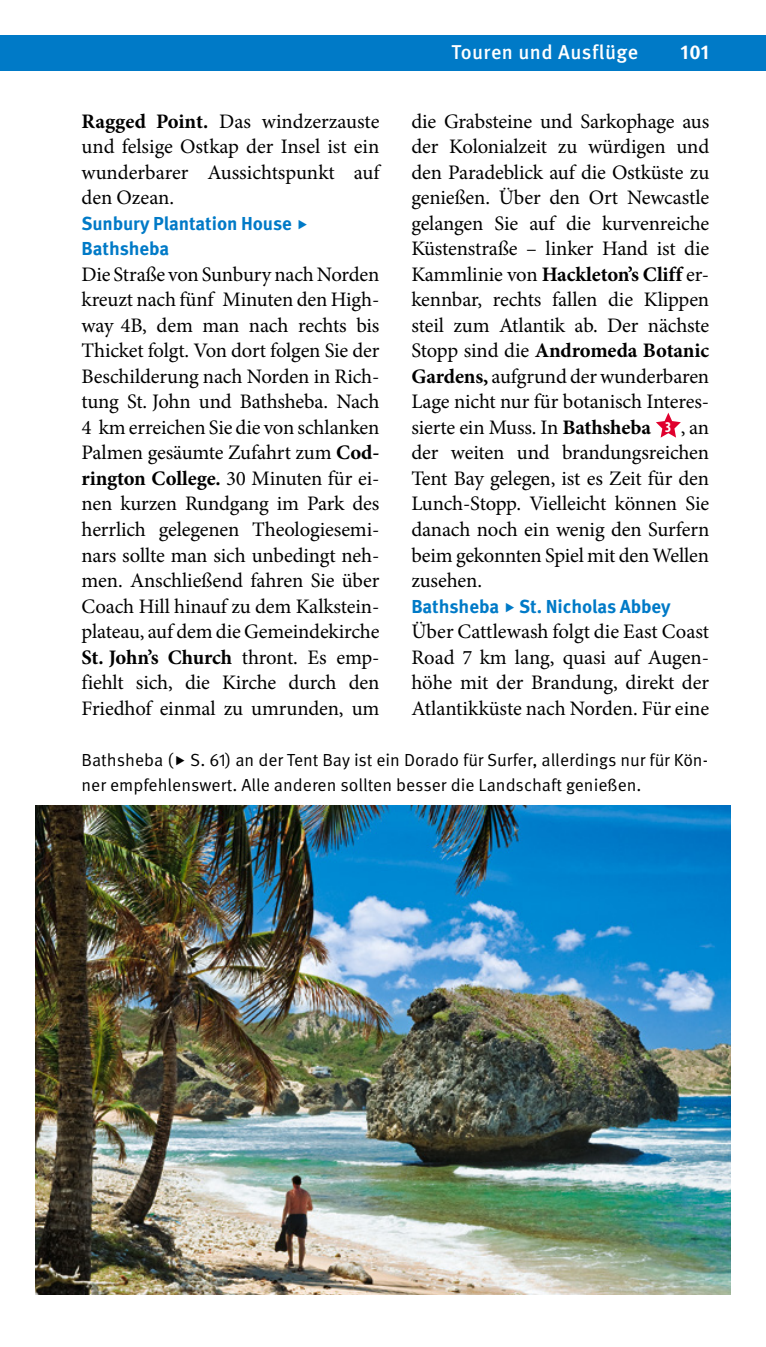
<style>
.page{position:relative;width:766px;height:1347px;background:#fff}
.page>*{position:absolute;margin:0;border:0;box-sizing:border-box;transform-origin:0 0}
.t1{font:20.5px/25.5px "Minion Pro";letter-spacing:-.005em;color:#000;text-align:justify}
.t2{font:500 20px "Meta Pro";letter-spacing:.025em;color:#fff}
.t3{font:700 20px "Meta Pro";color:#fff}
.t4{font:700 18.75px/25.5px "Meta Pro";letter-spacing:-.005em;color:#007ac7}
.t5{font:17.5px/25.5px "Meta Pro Norm";color:#000}
.s1{font-weight:700}
.s2{font-family:"Myriad Pro";font-weight:700;font-stretch:condensed;font-size:15px;color:#fff}
</style>
<div class="page">
<div style="left:0;top:35px;width:765px;height:36px;background:#007ac7"></div>
<svg style="left:656px;top:413px;width:24px;height:24px"></svg>
<img style="left:35px;top:805px;width:695px;height:489px">
<p class="t2" style="left:451px;top:37px;width:188px">Touren und Ausflüge</p>
<p class="t3" style="left:680px;top:37px;width:30px">101</p>
<p class="t1" style="left:81px;top:108px;width:299px"><span class="s1">Ragged Point.</span> Das windzerzauste und felsige Ostkap der Insel ist ein wunderbarer Aussichtspunkt auf den Ozean.</p>
<p class="t4" style="left:81px;top:209px;width:212px">Sunbury Plantation House<br>Bathsheba</p>
<p class="t1" style="left:81px;top:261px;width:299px">Die Straße von Sunbury nach Norden kreuzt nach fünf Minuten den High&shy;way 4B, dem man nach rechts bis Thicket folgt. Von dort folgen Sie der Beschilderung nach Norden in Rich&shy;tung St. John und Bathsheba. Nach 4 km erreichen Sie die von schlanken Palmen gesäumte Zufahrt zum <span class="s1">Cod&shy;rington College.</span> 30 Minuten für ei&shy;nen kurzen Rundgang im Park des herrlich gelegenen Theologiesemi&shy;nars sollte man sich unbedingt neh&shy;men. Anschließend fahren Sie über Coach Hill hinauf zu dem Kalkstein&shy;plateau, auf dem die Gemeindekirche <span class="s1">St. John’s Church</span> thront. Es emp&shy;fiehlt sich, die Kirche durch den Friedhof einmal zu umrunden, um</p>
<p class="t1" style="left:411px;top:108px;width:299px">die Grabsteine und Sarkophage aus der Kolonialzeit zu würdigen und den Paradeblick auf die Ostküste zu genießen. Über den Ort Newcastle gelangen Sie auf die kurvenreiche Küstenstraße – linker Hand ist die Kammlinie von <span class="s1">Hackleton’s Cliff</span> er&shy;kennbar, rechts fallen die Klippen steil zum Atlantik ab. Der nächste Stopp sind die <span class="s1">Andromeda Botanic Gardens,</span> aufgrund der wunderbaren Lage nicht nur für botanisch Interes&shy;sierte ein Muss. In <span class="s1">Bathsheba</span> <span class="s2">3</span> , an der weiten und brandungsreichen Tent Bay gelegen, ist es Zeit für den Lunch-Stopp. Vielleicht können Sie danach noch ein wenig den Surfern beim gekonnten Spiel mit den Wellen zusehen.</p>
<p class="t4" style="left:411px;top:592px;width:261px">Bathsheba St. Nicholas Abbey</p>
<p class="t1" style="left:411px;top:619px;width:299px">Über Cattlewash folgt die East Coast Road 7 km lang, quasi auf Augen&shy;höhe mit der Brandung, direkt der Atlantikküste nach Norden. Für eine</p>
<p class="t5" style="left:81px;top:745px;width:627px">Bathsheba ( S. 61) an der Tent Bay ist ein Dorado für Surfer, allerdings nur für Kön&shy;ner empfehlenswert. Alle anderen sollten besser die Landschaft genießen.</p>
</div>
